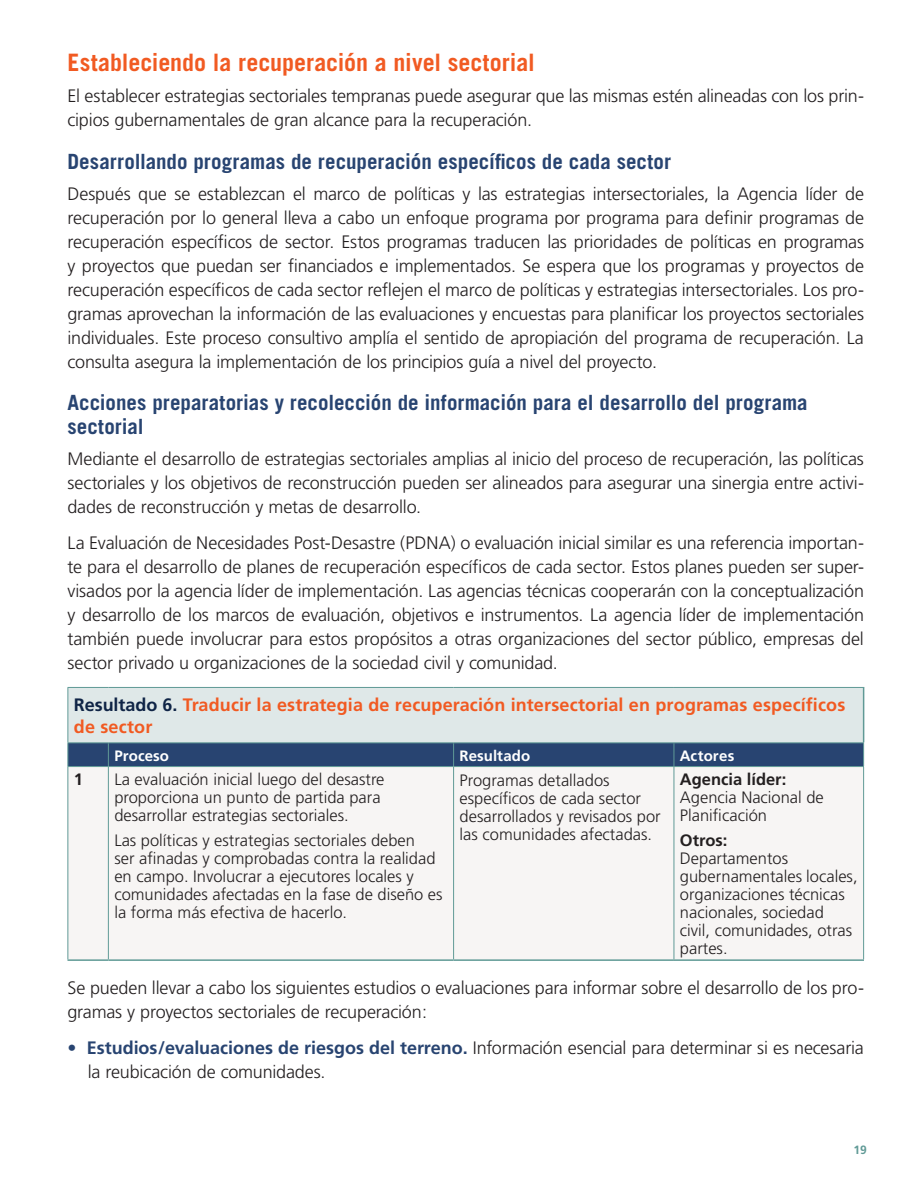
<style>
.page{position:relative;width:918px;height:1188px;background:#fff}
.page>*{position:absolute;margin:0;border:0;box-sizing:border-box;transform-origin:0 0}
.t1{font:700 24px "Trade Gothic LT Std";color:#f15a22}
.t2{font:700 21px/24px "Trade Gothic LT Std";color:#284471}
.t3{font:300 18px/24px "Frutiger";letter-spacing:-.01em;color:#231f20}
.t4{font:700 18px/22.5px "Frutiger";letter-spacing:.005em;color:#f15a22}
.t5{font:300 16.5px/18px "Frutiger";color:#231f20}
.t6{font:700 16.5px "Frutiger";color:#231f20}
.t7{font:700 15px "Frutiger";letter-spacing:.005em;color:#fff}
.t8{font:700 12px "Frutiger";color:#609a96}
.s1{color:#0f2446}
.s2{font-weight:700;color:#284471}
</style>
<div class="page">
<div style="left:68px;top:687px;width:796px;height:56px;background:#dfe8e8"></div>
<div style="left:69px;top:767px;width:794px;height:192px;background:#f7f5f4"></div>
<hr style="left:108px;top:767px;width:1px;height:192px;background:#609a96">
<hr style="left:453px;top:767px;width:1px;height:192px;background:#609a96">
<hr style="left:674px;top:767px;width:1px;height:192px;background:#609a96">
<hr style="left:68px;top:687px;width:40px;height:1px;background:#609a96">
<hr style="left:68px;top:688px;width:1px;height:54px;background:#609a96">
<hr style="left:108px;top:687px;width:346px;height:1px;background:#609a96">
<hr style="left:454px;top:687px;width:220px;height:1px;background:#609a96">
<hr style="left:674px;top:687px;width:190px;height:1px;background:#609a96">
<hr style="left:863px;top:688px;width:1px;height:54px;background:#609a96">
<hr style="left:68px;top:742px;width:40px;height:1px;background:#609a96">
<hr style="left:108px;top:742px;width:346px;height:1px;background:#609a96">
<hr style="left:454px;top:742px;width:220px;height:1px;background:#609a96">
<hr style="left:674px;top:742px;width:190px;height:1px;background:#609a96">
<div style="left:68px;top:743px;width:796px;height:23px;background:#284471"></div>
<hr style="left:68px;top:766px;width:40px;height:1px;background:#609a96">
<hr style="left:68px;top:767px;width:1px;height:192px;background:#609a96">
<hr style="left:108px;top:766px;width:346px;height:1px;background:#609a96">
<hr style="left:454px;top:766px;width:220px;height:1px;background:#609a96">
<hr style="left:674px;top:766px;width:190px;height:1px;background:#609a96">
<hr style="left:863px;top:767px;width:1px;height:192px;background:#609a96">
<hr style="left:68px;top:959px;width:40px;height:2px;background:#609a96">
<hr style="left:108px;top:959px;width:346px;height:2px;background:#609a96">
<hr style="left:454px;top:959px;width:220px;height:2px;background:#609a96">
<hr style="left:674px;top:959px;width:190px;height:2px;background:#609a96">
<h1 class="t1" style="left:68px;top:48px;width:469px">Estableciendo la recuperación a nivel sectorial</h1>
<p class="t3" style="left:68px;top:84px;width:798px">El establecer estrategias sectoriales tempranas puede asegurar que las mismas estén alineadas con los prin&shy;cipios gubernamentales de gran alcance para la recuperación.</p>
<p class="t2" style="left:68px;top:149px;width:605px">Desarrollando programas de recuperación específicos de cada sector</p>
<p class="t3" style="left:68px;top:181px;width:798px;text-align:justify">Después que se establezcan el marco de políticas y las estrategias intersectoriales, la Agencia líder de recuperación por lo general lleva a cabo un enfoque programa por programa para definir programas de recuperación específicos de sector. Estos programas traducen las prioridades de políticas en programas y proyectos que puedan ser financiados e implementados. Se espera que los programas y proyectos de recuperación específicos de cada sector reflejen el marco de políticas y estrategias intersectoriales. Los pro&shy;gramas aprovechan la información de las evaluaciones y encuestas para planificar los proyectos sectoriales individuales. Este proceso consultivo amplía el sentido de apropiación del programa de recuperación. La consulta asegura la implementación de los principios guía a nivel del proyecto.</p>
<p class="t2" style="left:68px;top:391px;width:742px">Acciones preparatorias y recolección de información para el desarrollo del programa sectorial</p>
<p class="t3" style="left:68px;top:447px;width:798px;text-align:justify">Mediante el desarrollo de estrategias sectoriales amplias al inicio del proceso de recuperación, las políticas sectoriales y los objetivos de reconstrucción pueden ser alineados para asegurar una sinergia entre activi&shy;dades de reconstrucción y metas de desarrollo.</p>
<p class="t3" style="left:68px;top:531px;width:798px;text-align:justify">La Evaluación de Necesidades Post-Desastre (PDNA) o evaluación inicial similar es una referencia importan&shy;te para el desarrollo de planes de recuperación específicos de cada sector. Estos planes pueden ser super&shy;visados por la agencia líder de implementación. Las agencias técnicas cooperarán con la conceptualización y desarrollo de los marcos de evaluación, objetivos e instrumentos. La agencia líder de implementación también puede involucrar para estos propósitos a otras organizaciones del sector público, empresas del sector privado u organizaciones de la sociedad civil y comunidad.</p>
<p class="t4" style="left:74px;top:693px;width:773px"><span class="s1">Resultado 6.</span> Traducir la estrategia de recuperación intersectorial en programas específicos de sector</p>
<p class="t7" style="left:114px;top:747px;width:56px">Proceso</p>
<p class="t7" style="left:460px;top:747px;width:72px">Resultado</p>
<p class="t7" style="left:680px;top:747px;width:56px">Actores</p>
<p class="t6" style="left:74px;top:770px;width:11px">1</p>
<p class="t5" style="left:114px;top:771px;width:272px">La evaluación inicial luego del desastre proporciona un punto de partida para desarrollar estrategias sectoriales.</p>
<p class="t5" style="left:114px;top:832px;width:330px">Las políticas y estrategias sectoriales deben<br>ser afinadas y comprobadas contra la realidad en campo. Involucrar a ejecutores locales y comunidades afectadas en la fase de diseño es la forma más efectiva de hacerlo.</p>
<p class="t5" style="left:460px;top:771px;width:203px">Programas detallados específicos de cada sector desarrollados y revisados por las comunidades afectadas.</p>
<p class="t6" style="left:680px;top:770px;width:108px">Agencia líder:</p>
<p class="t5" style="left:680px;top:789px;width:145px">Agencia Nacional de<br>Planificación</p>
<p class="t6" style="left:680px;top:831px;width:49px">Otros:</p>
<p class="t5" style="left:680px;top:849px;width:179px">Departamentos gubernamentales locales, organizaciones técnicas nacionales, sociedad civil, comunidades, otras partes.</p>
<p class="t3" style="left:68px;top:976px;width:798px">Se pueden llevar a cabo los siguientes estudios o evaluaciones para informar sobre el desarrollo de los pro&shy;gramas y proyectos sectoriales de recuperación:</p>
<p class="t3" style="left:88px;top:1036px;width:778px;text-indent:-20px"><span class="s2">• Estudios/evaluaciones de riesgos del terreno.</span> Información esencial para determinar si es necesaria la reubicación de comunidades.</p>
<p class="t8" style="left:854px;top:1143px;width:15px">19</p>
</div>
